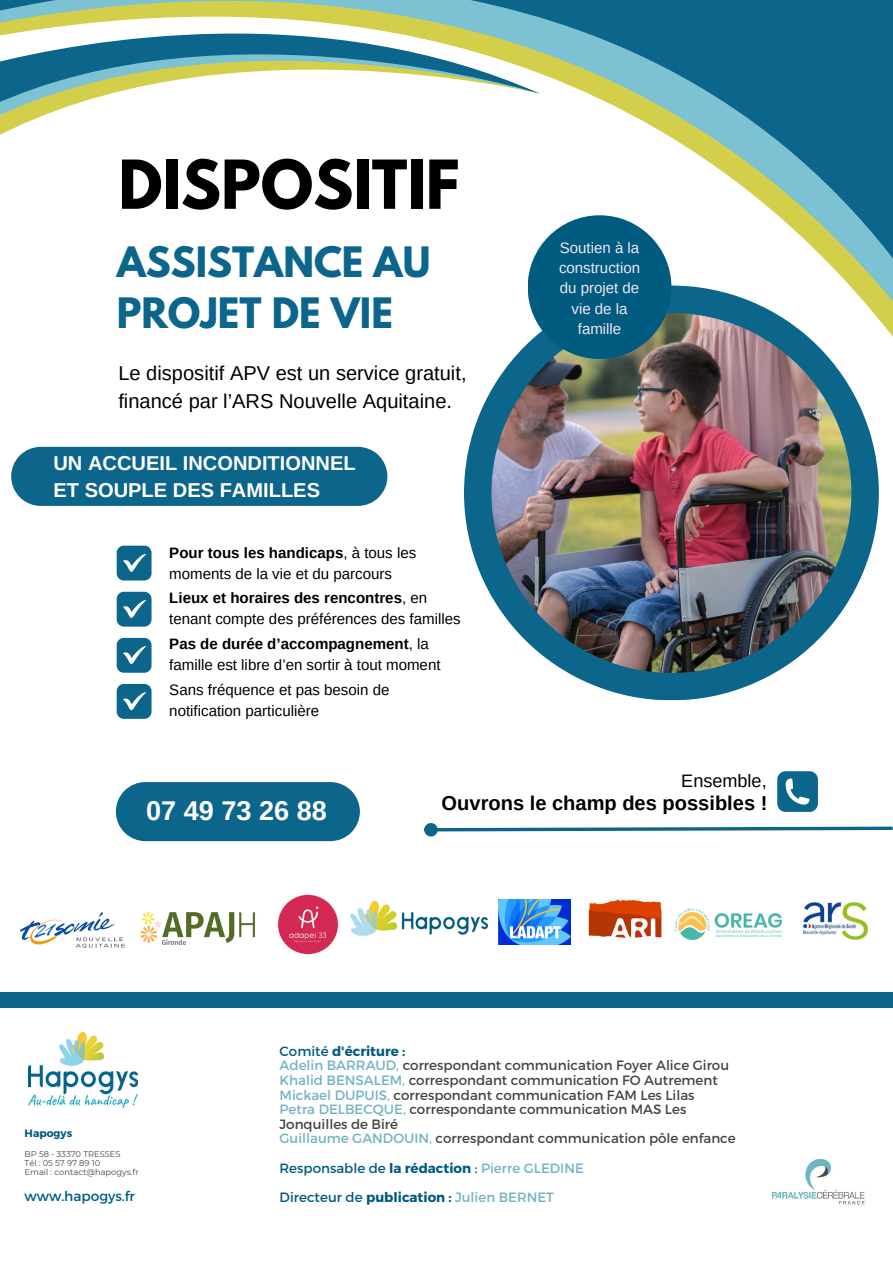
<style>
.page{position:relative;width:893px;height:1264px;background:#fff}
.page>*{position:absolute;margin:0;border:0;box-sizing:border-box;transform-origin:0 0}
.t1{font:700 59.7px "League Spartan";color:#000}
.t2{font:700 37.05px/51.8px "League Spartan";color:#0c658a}
.t3{font:700 27.15px "Arimo";color:#fff}
.t4{font:20.1px/27.9px "Arimo";color:#000}
.t5{font:700 20.1px/27.9px "Arimo";color:#fff}
.t6{font:700 20.1px "Arimo";color:#000}
.t7{font:18px "Arimo";color:#000}
.t8{font:15px/21.1px "Arimo";color:#000}
.t9{font:15px/20.2px "Arimo";color:#f6e7ee;text-align:center}
.t10{font:13.65px "Montserrat";color:#005b80}
.t11{font:13.5px/14.5px "Montserrat";color:#444440}
.t12{font:13.5px/29.1px "Montserrat";color:#005b80}
.t13{font:700 10.65px "Montserrat";color:#005b80}
.t14{font:8.4px/9px "Montserrat";color:#444440}
.s1{font-weight:700}
.s2{color:#005b80}
.s3{font-weight:700;color:#005b80}
.s4{color:#72b4c2}
</style>
<div class="page">
<img style="left:28px;top:1032px;width:109px;height:75px">
<img style="left:771px;top:1159px;width:94px;height:46px">
<svg style="left:0;top:107px;width:892px;height:207px"></svg>
<svg style="left:425px;top:0;width:467px;height:272px"></svg>
<svg style="left:0;top:0;width:540px;height:107px"></svg>
<svg style="left:464px;top:285px;width:414px;height:415px"></svg>
<img style="left:491px;top:313px;width:360px;height:360px">
<svg style="left:116px;top:782px;width:244px;height:59px;background:#186d90"></svg>
<div style="left:11px;top:447px;width:376px;height:59px;background:#0c658a"></div>
<svg style="left:117px;top:545px;width:34px;height:35px"></svg>
<svg style="left:117px;top:591px;width:34px;height:35px"></svg>
<svg style="left:117px;top:638px;width:34px;height:34px"></svg>
<svg style="left:117px;top:684px;width:34px;height:34px"></svg>
<svg style="left:436px;top:825px;width:456px;height:8px"></svg>
<div style="left:426px;top:824px;width:10px;height:10px;background:#0c658a;border-radius:50%"></div>
<div style="left:424px;top:823px;width:13px;height:13px;border:3px solid #0c658a;border-radius:50%"></div>
<svg style="left:777px;top:771px;width:40px;height:40px;background:#337e9d"></svg>
<div style="left:527px;top:215px;width:144px;height:144px;background:#005b80;border-radius:50%"></div>
<img style="left:350px;top:901px;width:138px;height:35px">
<img style="left:277px;top:894px;width:62px;height:61px">
<img style="left:140px;top:912px;width:115px;height:32px">
<img style="left:20px;top:912px;width:105px;height:35px">
<img style="left:803px;top:902px;width:64px;height:37px">
<div style="left:0;top:992px;width:892px;height:15px;background:#0c658a"></div>
<img style="left:499px;top:899px;width:72px;height:45px">
<img style="left:675px;top:908px;width:106px;height:31px">
<img style="left:588px;top:899px;width:74px;height:39px">
<h1 class="t1" style="left:118px;top:138px;width:342px">DISPOSITIF</h1>
<h2 class="t2" style="left:117px;top:235px;width:315px">ASSISTANCE AU<br>PROJET DE VIE</h2>
<h3 class="t4" style="left:118px;top:359px;width:349px">Le dispositif APV est un service gratuit, financé par l’ARS Nouvelle Aquitaine.</h3>
<h3 class="t5" style="left:53px;top:449px;width:304px">UN ACCUEIL INCONDITIONNEL<br>ET SOUPLE DES FAMILLES</h3>
<p class="t8" style="left:169px;top:542px;width:248px"><span class="s1">Pour tous les handicaps</span>, à tous les moments de la vie et du parcours</p>
<p class="t8" style="left:169px;top:587px;width:293px"><span class="s1">Lieux et horaires des rencontres</span>, en tenant compte des préférences des familles</p>
<p class="t8" style="left:169px;top:633px;width:273px"><span class="s1">Pas de durée d’accompagnement</span>, la famille est libre d’en sortir à tout moment</p>
<p class="t8" style="left:169px;top:679px;width:222px">Sans fréquence et pas besoin de notification particulière</p>
<p class="t9" style="left:559px;top:238px;width:83px">Soutien à la construction du projet de vie de la famille</p>
<h3 class="t7" style="left:681px;top:769px;width:87px">Ensemble,</h3>
<h3 class="t3" style="left:146px;top:791px;width:182px">07 49 73 26 88</h3>
<h3 class="t6" style="left:441px;top:789px;width:327px">Ouvrons le champ des possibles !</h3>
<p class="t13" style="left:25px;top:1127px;width:49px">Hapogys</p>
<p class="t14" style="left:25px;top:1149px;width:116px">BP 58 - 33370 TRESSES<br>Tél : 05 57 97 89 10<br>Email : contact@hapogys.fr</p>
<p class="t10" style="left:25px;top:1187px;width:112px">www.hapogys.fr</p>
<p class="t11" style="left:279px;top:1043px;width:457px"><span class="s2">Comité</span> <span class="s3">d'écriture :<br></span><span class="s4">Adelin BARRAUD,</span> correspondant communication Foyer Alice Girou <span class="s4">Khalid BENSALEM,</span> correspondant communication FO Autrement <span class="s4">Mickael DUPUIS,</span> correspondant communication FAM Les Lilas<br><span class="s4">Petra DELBECQUE,</span> correspondante communication MAS Les Jonquilles de Biré<br><span class="s4">Guillaume GANDOUIN,</span> correspondant communication pôle enfance</p>
<p class="t12" style="left:279px;top:1153px;width:306px">Responsable de <span class="s1">la rédaction</span> : <span class="s4">Pierre GLEDINE<br></span>Directeur de <span class="s1">publication :</span> <span class="s4">Julien BERNET</span></p>
</div>
